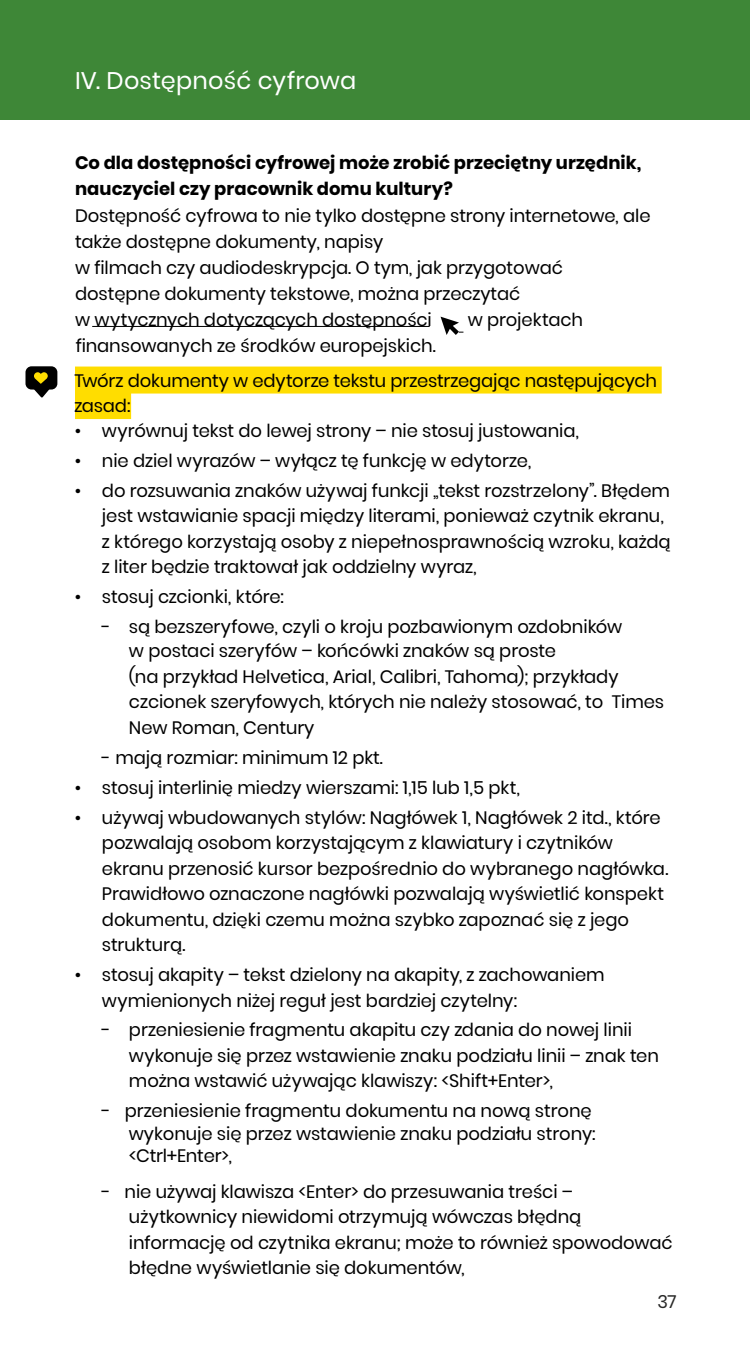
<style>
.page{position:relative;width:750px;height:1350px;background:#fff}
.page>*{position:absolute;margin:0;border:0;box-sizing:border-box;transform-origin:0 0}
.t1{font:24px "Poppins";color:#fff}
.t2{font:18px/25.5px "Poppins";color:#000}
.t3{font:700 18px/26px "Poppins";color:#000}
.t4{font:18px "Poppins";color:#282827}
.s1{font-style:inherit}
</style>
<div class="page">
<div style="left:75px;top:367px;width:587px;height:27px;background:#fd0"></div>
<div style="left:75px;top:392px;width:56px;height:27px;background:#fd0"></div>
<div style="left:0;top:0;width:750px;height:119px;background:#3e8737"></div>
<svg style="left:441px;top:317px;width:22px;height:18px"></svg>
<hr style="left:92px;top:326px;width:338px;height:1px;background:#000">
<svg style="left:26px;top:366px;width:31px;height:32px"></svg>
<p class="t1" style="left:75px;top:67px;width:283px">IV. Dostępność cyfrowa</p>
<h4 class="t3" style="left:75px;top:150px;width:568px">Co dla dostępności cyfrowej może zrobić przeciętny urzędnik, nauczyciel czy pracownik domu kultury?</h4>
<p class="t2" style="left:75px;top:202px;width:577px;line-height:26px">Dostępność cyfrowa to nie tylko dostępne strony internetowe, ale także dostępne dokumenty, napisy<br><span class="s1">w filmach cz</span>y audiodeskrypcja. O tym, jak przygotować dostępne dokumenty tekstowe, można przeczytać</p>
<p class="t2" style="left:75px;top:307px;width:358px">w wytycznych dotyczących dostępności</p>
<p class="t2" style="left:468px;top:307px;width:117px">w projektach</p>
<p class="t2" style="left:76px;top:333px;width:361px">finansowanych ze środków europejskich.</p>
<p class="t2" style="left:74px;top:368px;width:584px">Twórz dokumenty w edytorze tekstu przestrzegając następujących zasad:</p>
<p class="t2" style="left:75px;top:418px;width:506px">• wyrównuj tekst do lewej strony – nie stosuj justowania,</p>
<p class="t2" style="left:75px;top:448px;width:458px">• nie dziel wyrazów – wyłącz tę funkcję w edytorze,</p>
<p class="t2" style="left:102px;top:478px;width:570px;text-indent:-27px">• do rozsuwania znaków używaj funkcji „tekst rozstrzelony”. Błędem jest wstawianie spacji między literami, ponieważ czytnik ekranu, z którego korzystają osoby z niepełnosprawnością wzroku, każdą z liter będzie traktował jak oddzielny wyraz,</p>
<p class="t2" style="left:75px;top:584px;width:210px">• stosuj czcionki, które:</p>
<p class="t2" style="left:102px;top:614px;width:522px">- są bezszeryfowe, czyli o kroju pozbawionym ozdobników</p>
<p class="t2" style="left:129px;top:638px;width:537px">w postaci szeryfów – końcówki znaków są proste<br>(na przykład Helvetica, Arial, Calibri, Tahoma); przykłady czcionek szeryfowych, których nie należy stosować, to Times New Roman, Century</p>
<p class="t2" style="left:102px;top:745px;width:282px">- mają rozmiar: minimum 12 pkt.</p>
<p class="t2" style="left:75px;top:775px;width:447px">• stosuj interlinię miedzy wierszami: 1,15 lub 1,5 pkt,</p>
<p class="t2" style="left:102px;top:805px;width:568px;text-indent:-27px">• używaj wbudowanych stylów: Nagłówek 1, Nagłówek 2 itd., które pozwalają osobom korzystającym z klawiatury i czytników ekranu przenosić kursor bezpośrednio do wybranego nagłówka.<br>Prawidłowo oznaczone nagłówki pozwalają wyświetlić konspekt dokumentu, dzięki czemu można szybko zapoznać się z jego strukturą.</p>
<p class="t2" style="left:102px;top:962px;width:504px;text-indent:-27px">• stosuj akapity – tekst dzielony na akapity, z zachowaniem wymienionych niżej reguł jest bardziej czytelny:</p>
<p class="t2" style="left:129px;top:1017px;width:532px;text-indent:-27px">- przeniesienie fragmentu akapitu czy zdania do nowej linii wykonuje się przez wstawienie znaku podziału linii – znak ten można wstawić używając klawiszy: &lt;Shift+Enter&gt;,</p>
<p class="t2" style="left:129px;top:1100px;width:468px;line-height:22.4px;text-indent:-27px">- przeniesienie fragmentu dokumentu na nową stronę wykonuje się przez wstawienie znaku podziału strony: &lt;Ctrl+Enter&gt;,</p>
<p class="t2" style="left:129px;top:1179px;width:545px;text-indent:-27px">- nie używaj klawisza &lt;Enter&gt; do przesuwania treści – użytkownicy niewidomi otrzymują wówczas błędną informację od czytnika ekranu; może to również spowodować błędne wyświetlanie się dokumentów,</p>
<p class="t4" style="left:657px;top:1291px;width:21px">37</p>
</div>
